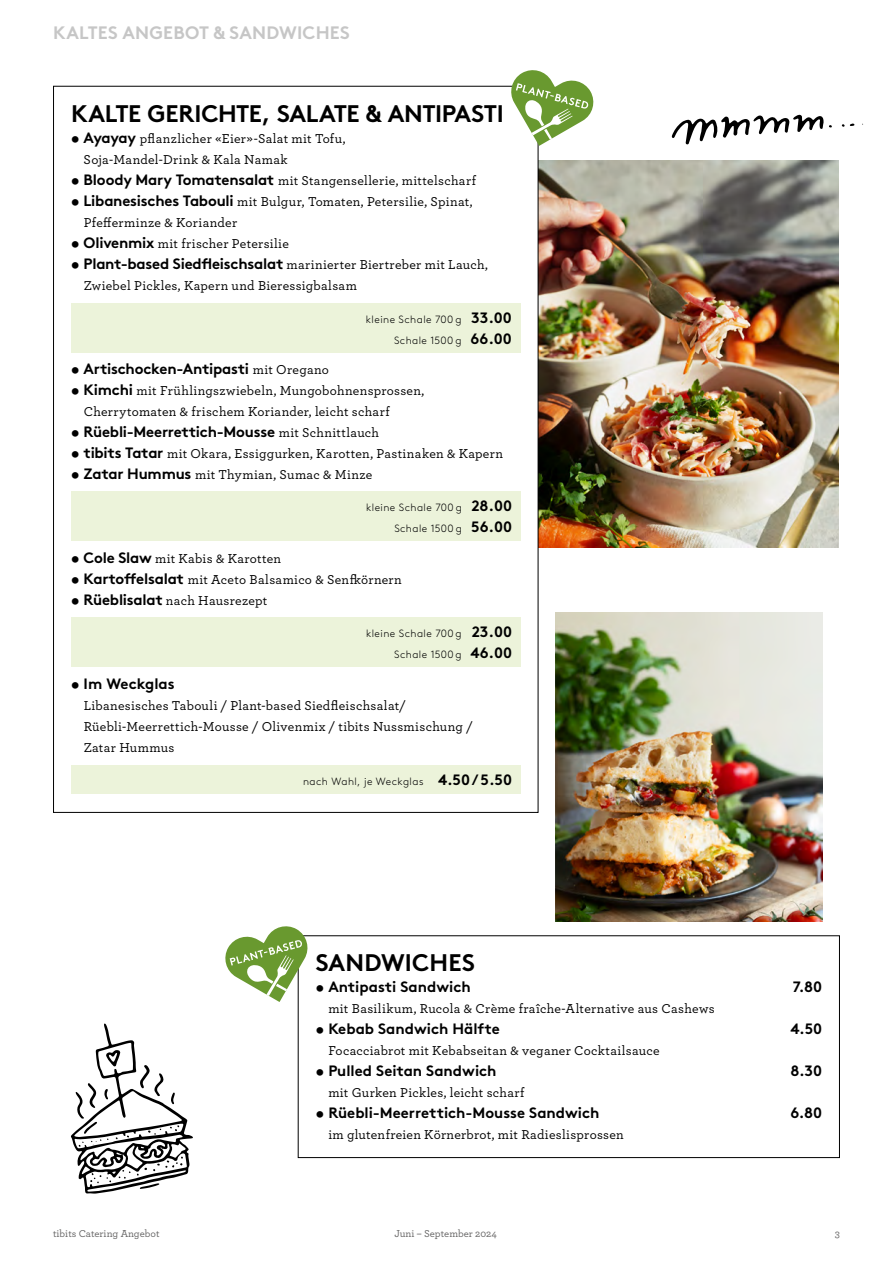
<style>
.page{position:relative;width:893px;height:1263px;background:#fff}
.page>*{position:absolute;margin:0;border:0;box-sizing:border-box;transform-origin:0 0}
.t1{font:700 24px "Brown Std";letter-spacing:-.01em;color:#000}
.t2{font:700 24px "Brown Std";letter-spacing:.01em;color:#000}
.t3{font:700 18px "Brown Std";letter-spacing:.01em;color:#c6c6c6}
.t4{font:700 15px "Brown Std";letter-spacing:-.005em;color:#000}
.t5{font:500 13.5px/21px "Archer";letter-spacing:.02em;color:#000}
.t6{font:300 10.5px/21px "Brown Std";letter-spacing:.045em;color:#000;text-align:right}
.t7{font:500 10.5px "Archer";color:#646363}
.s1{font-family:"Brown Std";font-weight:700;font-size:15px}
.s2{font-weight:700;font-size:15px}
.s3{font-family:"Archer";font-weight:500;font-size:13.5px}
</style>
<div class="page">
<img style="left:555px;top:612px;width:268px;height:310px">
<img style="left:538px;top:161px;width:301px;height:386px">
<svg style="left:71px;top:1023px;width:122px;height:170px"></svg>
<div style="left:298px;top:935px;width:542px;height:223px;border:1px solid #000"></div>
<svg style="left:672px;top:115px;width:160px;height:30px"></svg>
<svg style="left:842px;top:123px;width:12px;height:4px"></svg>
<div style="left:71px;top:303px;width:449px;height:50px;background:#ecf3da"></div>
<div style="left:71px;top:491px;width:450px;height:50px;background:#ecf3da"></div>
<div style="left:71px;top:617px;width:450px;height:50px;background:#ecf3da"></div>
<div style="left:71px;top:766px;width:450px;height:28px;background:#ecf3da"></div>
<svg style="left:508px;top:70px;width:86px;height:76px"></svg>
<svg style="left:225px;top:926px;width:85px;height:76px"></svg>
<h2 class="t3" style="left:53px;top:22px;width:298px">KALTES ANGEBOT &amp; SANDWICHES</h2>
<h1 class="t1" style="left:71px;top:99px;width:434px">KALTE GERICHTE, SALATE &amp; ANTIPASTI</h1>
<p class="t5" style="left:84px;top:127px;width:263px;text-indent:-13px"><span class="s1">• Ayayay</span> pflanzlicher «Eier»-Salat mit Tofu,<br>Soja-Mandel-Drink &amp; Kala Namak</p>
<p class="t5" style="left:71px;top:169px;width:407px"><span class="s1">• Bloody Mary Tomatensalat</span> mit Stangensellerie, mittelscharf</p>
<p class="t5" style="left:84px;top:190px;width:390px;text-indent:-13px"><span class="s1">• Libanesisches Tabouli</span> mit Bulgur, Tomaten, Petersilie, Spinat,<br>Pfefferminze &amp; Koriander</p>
<p class="t5" style="left:71px;top:232px;width:219px"><span class="s1">• Olivenmix</span> mit frischer Petersilie</p>
<p class="t5" style="left:84px;top:253px;width:406px;text-indent:-13px"><span class="s1">• Plant-based Siedfleischsalat</span> marinierter Biertreber mit Lauch,<br>Zwiebel Pickles, Kapern und Bieressigbalsam</p>
<p class="t6" style="left:366px;top:309px;width:148px">kleine Schale 700 g <span class="s2">33.00<br></span>Schale 1500 g <span class="s2">66.00</span></p>
<p class="t4" style="left:71px;top:359px;width:260px">• Artischocken-Antipasti <span class="s3">mit Oregano</span></p>
<p class="t5" style="left:84px;top:379px;width:342px;text-indent:-13px"><span class="s1">• Kimchi</span> mit Frühlingszwiebeln, Mungobohnensprossen,<br>Cherrytomaten &amp; frischem Koriander, leicht scharf</p>
<p class="t4" style="left:71px;top:422px;width:310px">• Rüebli-Meerrettich-Mousse <span class="s3">mit Schnittlauch</span></p>
<p class="t5" style="left:71px;top:442px;width:434px"><span class="s1">• tibits Tatar</span> mit Okara, Essiggurken, Karotten, Pastinaken &amp; Kapern</p>
<p class="t5" style="left:71px;top:463px;width:303px"><span class="s1">• Zatar Hummus</span> mit Thymian, Sumac &amp; Minze</p>
<p class="t6" style="left:366px;top:497px;width:148px">kleine Schale 700 g <span class="s2">28.00<br></span>Schale 1500 g <span class="s2">56.00</span></p>
<p class="t5" style="left:71px;top:547px;width:212px"><span class="s1">• Cole Slaw</span> mit Kabis &amp; Karotten</p>
<p class="t5" style="left:71px;top:568px;width:332px"><span class="s1">• Kartoffelsalat</span> mit Aceto Balsamico &amp; Senfkörnern</p>
<p class="t5" style="left:71px;top:589px;width:198px"><span class="s1">• Rüeblisalat</span> nach Hausrezept</p>
<p class="t6" style="left:366px;top:623px;width:148px">kleine Schale 700 g <span class="s2">23.00<br></span>Schale 1500 g <span class="s2">46.00</span></p>
<p class="t4" style="left:71px;top:674px;width:105px">• Im Weckglas</p>
<p class="t5" style="left:84px;top:694px;width:391px">Libanesisches Tabouli / Plant-based Siedfleischsalat/<br>Rüebli-Meerrettich-Mousse / Olivenmix / tibits Nussmischung /<br>Zatar Hummus</p>
<p class="t6" style="left:303px;top:771px;width:211px">nach Wahl, je Weckglas <span class="s2">4.50 / 5.50</span></p>
<h1 class="t2" style="left:316px;top:948px;width:161px">SANDWICHES</h1>
<p class="t4" style="left:316px;top:978px;width:157px">• Antipasti Sandwich</p>
<p class="t4" style="left:793px;top:978px;width:31px">7.80</p>
<p class="t5" style="left:328px;top:997px;width:388px">mit Basilikum, Rucola &amp; Crème fraîche-Alternative aus Cashews</p>
<p class="t4" style="left:316px;top:1020px;width:186px">• Kebab Sandwich Hälfte</p>
<p class="t4" style="left:790px;top:1020px;width:33px">4.50</p>
<p class="t5" style="left:328px;top:1039px;width:333px">Focacciabrot mit Kebabseitan &amp; veganer Cocktailsauce</p>
<p class="t4" style="left:316px;top:1062px;width:182px">• Pulled Seitan Sandwich</p>
<p class="t4" style="left:790px;top:1062px;width:33px">8.30</p>
<p class="t5" style="left:328px;top:1081px;width:198px">mit Gurken Pickles, leicht scharf</p>
<p class="t4" style="left:316px;top:1104px;width:285px">• Rüebli-Meerrettich-Mousse Sandwich</p>
<p class="t4" style="left:790px;top:1104px;width:33px">6.80</p>
<p class="t5" style="left:328px;top:1123px;width:297px">im glutenfreien Körnerbrot, mit Radieslisprossen</p>
<p class="t7" style="left:53px;top:1226px;width:108px">tibits Catering Angebot</p>
<p class="t7" style="left:394px;top:1226px;width:104px">Juni – September 2024</p>
<p class="t7" style="left:835px;top:1226px;width:7px">3</p>
</div>
